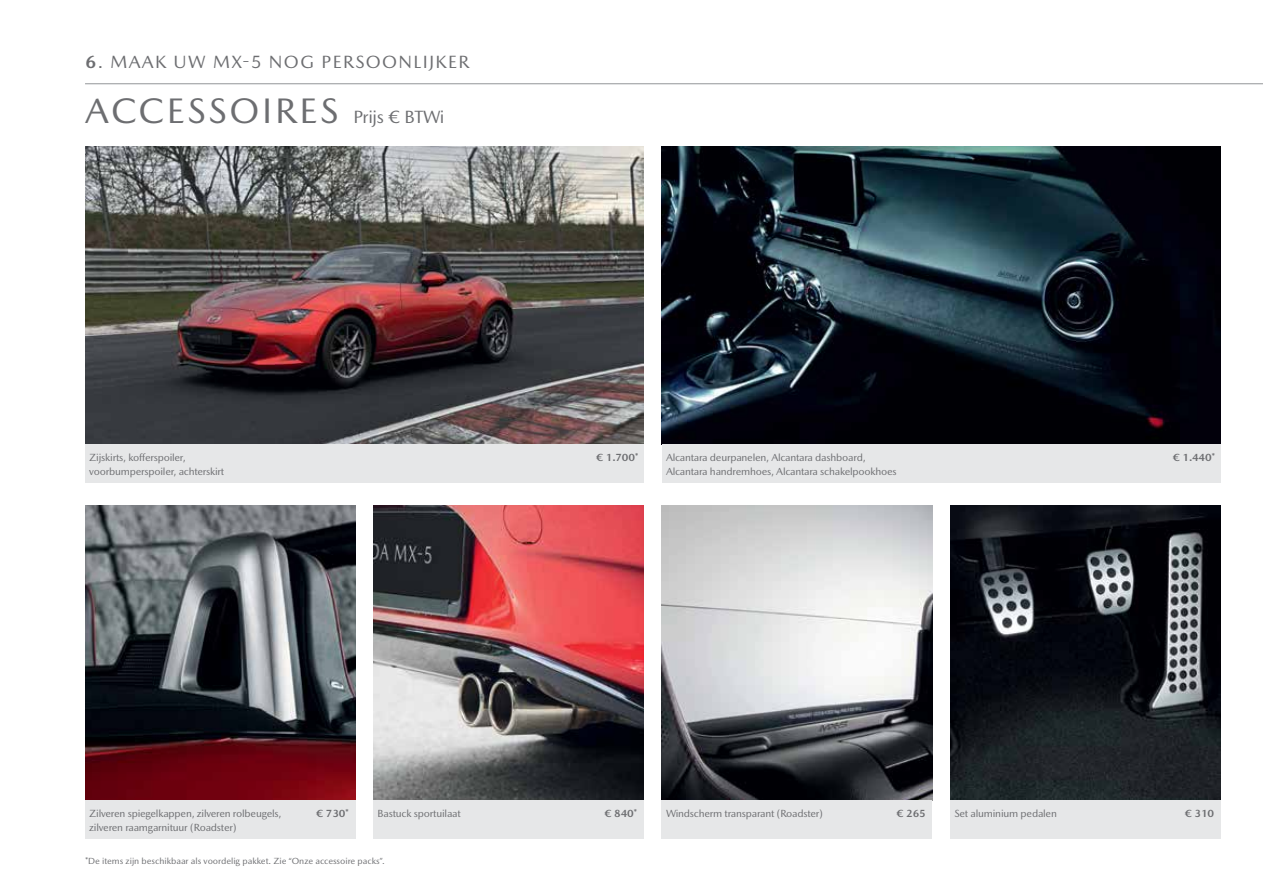
<style>
.page{position:relative;width:1263px;height:893px;background:#fff}
.page>*{position:absolute;margin:0;border:0;box-sizing:border-box;transform-origin:0 0}
.t1{font:36px "Mazda Type";letter-spacing:.075em;color:#6d6e71}
.t2{font:18px "Mazda Type";letter-spacing:.075em;color:#6d6e71}
.t3{font:10.5px "Mazda Type";letter-spacing:-.02em;color:#6d6e71}
.t4{font:700 10.5px "Mazda Type";letter-spacing:-.02em;color:#6d6e71}
.t5{font:9px "Mazda Type Cyrillic";letter-spacing:-.005em;color:#6d6e71}
.s1{font-weight:700}
.s2{font-size:18px}
</style>
<div class="page">
<img style="left:662px;top:505px;width:270px;height:296px">
<img style="left:950px;top:505px;width:270px;height:296px">
<img style="left:373px;top:505px;width:271px;height:296px">
<img style="left:85px;top:505px;width:270px;height:296px">
<img style="left:662px;top:147px;width:558px;height:298px">
<img style="left:85px;top:147px;width:559px;height:297px">
<hr style="left:85px;top:84px;width:1178px;height:1px;background:#939598">
<div style="left:85px;top:445px;width:559px;height:38px;background:#e6e7e8"></div>
<div style="left:662px;top:445px;width:558px;height:38px;background:#e6e7e8"></div>
<div style="left:85px;top:801px;width:270px;height:38px;background:#e6e7e8"></div>
<div style="left:373px;top:801px;width:271px;height:38px;background:#e6e7e8"></div>
<div style="left:662px;top:801px;width:270px;height:38px;background:#e6e7e8"></div>
<div style="left:950px;top:801px;width:270px;height:38px;background:#e6e7e8"></div>
<h2 class="t2" style="left:85px;top:51px;width:386px"><span class="s1">6</span>. MAAK UW MX-5 NOG PERSOONLIJKER</h2>
<h1 class="t1" style="left:85px;top:89px;width:361px">ACCESSOIRES <span class="s2">Prijs € BTWi</span></h1>
<p class="t3" style="left:89px;top:451px;width:98px">Zijskirts, kofferspoiler,</p>
<p class="t4" style="left:596px;top:451px;width:44px">€ 1.700*</p>
<p class="t3" style="left:89px;top:465px;width:137px">voorbumperspoiler, achterskirt</p>
<p class="t3" style="left:666px;top:451px;width:201px">Alcantara deurpanelen, Alcantara dashboard,</p>
<p class="t4" style="left:1173px;top:451px;width:44px">€ 1.440*</p>
<p class="t3" style="left:666px;top:465px;width:232px">Alcantara handremhoes, Alcantara schakelpookhoes</p>
<p class="t3" style="left:378px;top:807px;width:85px">Bastuck sportuilaat</p>
<p class="t4" style="left:604px;top:807px;width:34px">€ 840*</p>
<p class="t3" style="left:666px;top:807px;width:159px">Windscherm transparant (Roadster)</p>
<p class="t4" style="left:896px;top:807px;width:31px">€ 265</p>
<p class="t3" style="left:954px;top:807px;width:104px">Set aluminium pedalen</p>
<p class="t4" style="left:1185px;top:807px;width:31px">€ 310</p>
<p class="t5" style="left:85px;top:855px;width:301px">*De items zijn beschikbaar als voordelig pakket. Zie “Onze accessoire packs”.</p>
<p class="t3" style="left:89px;top:807px;width:194px">Zilveren spiegelkappen, zilveren rolbeugels,</p>
<p class="t4" style="left:316px;top:807px;width:34px">€ 730*</p>
<p class="t3" style="left:89px;top:821px;width:149px">zilveren raamgarnituur (Roadster)</p>
</div>
